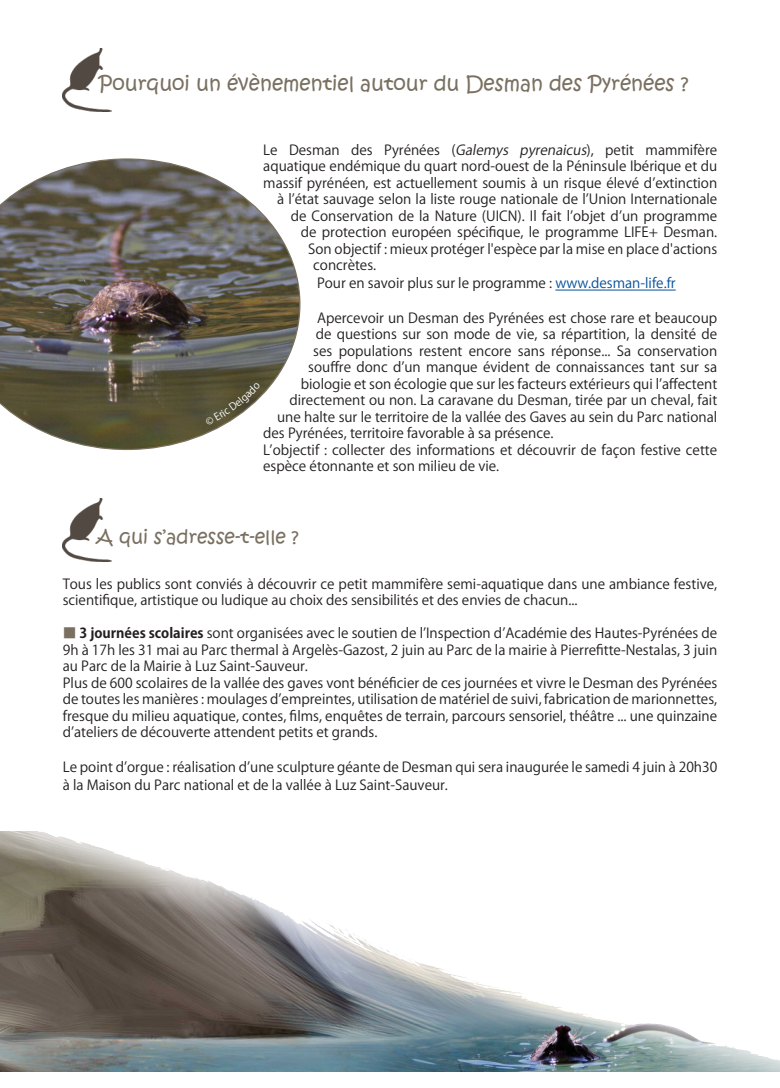
<style>
.page{position:relative;width:780px;height:1088px;background:#fff}
.page>*{position:absolute;margin:0;border:0;box-sizing:border-box;transform-origin:0 0}
.t1{font:20px "Kristen ITC";color:#797061}
.t2{font:18.75px "Kristen ITC";color:#797061}
.t3{font:13.75px/16.5px "Koz Go Pr 6 N";color:#231f20}
.s1{font-style:italic}
.s2{color:#06519b}
.s3{font-family:"Koz Go Pro";color:#797061}
.s4{font-weight:700}
</style>
<div class="page">
<img style="left:0;top:831px;width:780px;height:240px">
<hr style="left:555px;top:290px;width:120px;height:1px;background:#06519b">
<img style="left:63px;top:49px;width:48px;height:62px">
<img style="left:0;top:158px;width:300px;height:292px">
<img style="left:63px;top:499px;width:48px;height:62px">
<svg style="left:205px;top:382px;width:56px;height:43px"></svg>
<p class="t1" style="left:98px;top:71px;width:591px">Pourquoi un évènementiel autour du Desman des Pyrénées ?</p>
<p class="t3" style="left:263px;top:142px;width:455px">Le Desman des Pyrénées (<span class="s1">Galemys pyrenaicus</span>), petit mammifère</p>
<p class="t3" style="left:263px;top:158px;width:455px">aquatique endémique du quart nord-ouest de la Péninsule Ibérique et du</p>
<p class="t3" style="left:263px;top:175px;width:455px">massif pyrénéen, est actuellement soumis à un risque élevé d’extinction</p>
<p class="t3" style="left:277px;top:191px;width:442px">à l’état sauvage selon la liste rouge nationale de l’Union Internationale</p>
<p class="t3" style="left:291px;top:208px;width:428px">de Conservation de la Nature (UICN). Il fait l’objet d’un programme</p>
<p class="t3" style="left:301px;top:224px;width:418px">de protection européen spécifique, le programme LIFE+ Desman.</p>
<p class="t3" style="left:308px;top:241px;width:410px">Son objectif : mieux protéger l'espèce par la mise en place d'actions</p>
<p class="t3" style="left:313px;top:257px;width:64px">concrètes.</p>
<p class="t3" style="left:317px;top:275px;width:360px">Pour en savoir plus sur le programme : <span class="s2">www.desman-life.fr</span></p>
<p class="t3" style="left:317px;top:310px;width:402px">Apercevoir un Desman des Pyrénées est chose rare et beaucoup</p>
<p class="t3" style="left:316px;top:326px;width:403px">de questions sur son mode de vie, sa répartition, la densité de</p>
<p class="t3" style="left:313px;top:343px;width:405px">ses populations restent encore sans réponse... Sa conservation</p>
<p class="t3" style="left:308px;top:359px;width:410px">souffre donc d’un manque évident de connaissances tant sur sa</p>
<p class="t3" style="left:301px;top:376px;width:418px">biologie et son écologie que sur les facteurs extérieurs qui l’affectent</p>
<p class="t3" style="left:289px;top:392px;width:429px">directement ou non. La caravane du Desman, tirée par un cheval, fait</p>
<p class="t3" style="left:277px;top:409px;width:441px">une halte sur le territoire de la vallée des Gaves au sein du Parc national</p>
<p class="t3" style="left:263px;top:425px;width:292px">des Pyrénées, territoire favorable à sa présence.</p>
<p class="t3" style="left:263px;top:442px;width:455px">L’objectif : collecter des informations et découvrir de façon festive cette espèce étonnante et son milieu de vie.</p>
<p class="t2" style="left:97px;top:524px;width:204px">A qui s’adresse-t-elle ?</p>
<p class="t3" style="left:63px;top:576px;width:656px">Tous les publics sont conviés à découvrir ce petit mammifère semi-aquatique dans une ambiance festive, scientifique, artistique ou ludique au choix des sensibilités et des envies de chacun...</p>
<p class="t3" style="left:63px;top:625px;width:656px;text-align:justify"><span class="s3">■</span> <span class="s4">3 journées scolaires</span> sont organisées avec le soutien de l’Inspection d’Académie des Hautes-Pyrénées de 9h à 17h les 31 mai au Parc thermal à Argelès-Gazost, 2 juin au Parc de la mairie à Pierrefitte-Nestalas, 3 juin au Parc de la Mairie à Luz Saint-Sauveur.</p>
<p class="t3" style="left:63px;top:675px;width:656px;text-align:justify">Plus de 600 scolaires de la vallée des gaves vont bénéficier de ces journées et vivre le Desman des Pyrénées de toutes les manières : moulages d’empreintes, utilisation de matériel de suivi, fabrication de marionnettes, fresque du milieu aquatique, contes, films, enquêtes de terrain, parcours sensoriel, théâtre ... une quinzaine d’ateliers de découverte attendent petits et grands.</p>
<p class="t3" style="left:63px;top:758px;width:656px;line-height:18px">Le point d’orgue : réalisation d’une sculpture géante de Desman qui sera inaugurée le samedi 4 juin à 20h30 à la Maison du Parc national et de la vallée à Luz Saint-Sauveur.</p>
</div>
